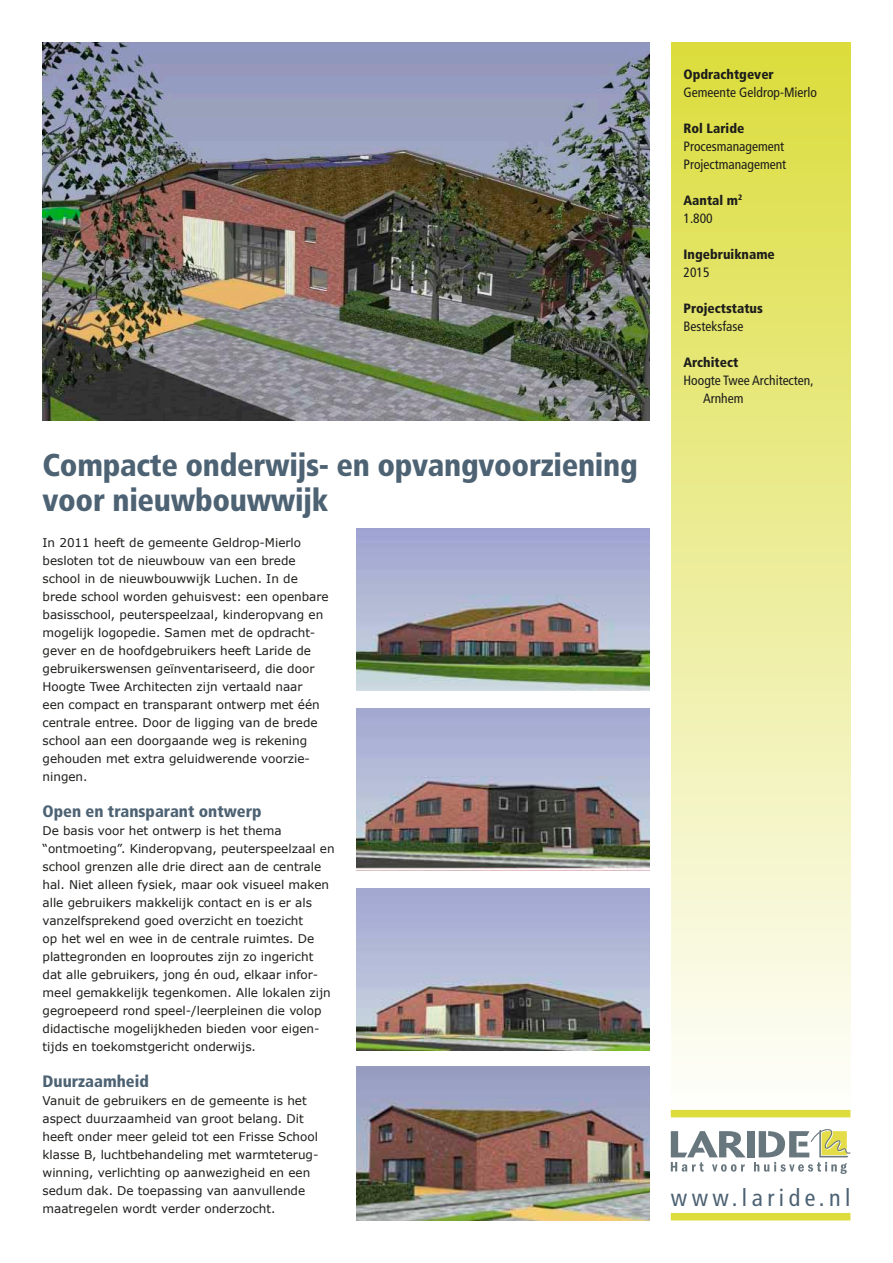
<style>
.page{position:relative;width:893px;height:1263px;background:#fff}
.page>*{position:absolute;margin:0;border:0;box-sizing:border-box;transform-origin:0 0}
.t1{font:900 condensed 31.5px/34.5px "Frutiger";letter-spacing:-.01em;color:#4d6273}
.t2{font:condensed 24px "Frutiger";letter-spacing:.185em;color:#4d6273}
.t3{font:900 condensed 16.5px "Frutiger";color:#4d6273}
.t4{font:condensed 13.5px/18px "Frutiger";color:#1d1d1b}
.t5{font:900 condensed 13.5px/18px "Frutiger";color:#1d1d1b}
.t6{font:12px/18px "Verdana";color:#1d1d1b}
.s1{font-weight:400}
</style>
<div class="page">
<div style="left:671px;top:43px;width:179px;height:1071px;background:linear-gradient(to bottom,#dcdd3c,#fefefd)"></div>
<div style="left:747px;top:1131px;width:7px;height:26px;background:#68767e"></div>
<svg style="left:671px;top:1131px;width:75px;height:40px"></svg>
<svg style="left:754px;top:1129px;width:96px;height:45px"></svg>
<div style="left:671px;top:1110px;width:179px;height:7px;background:#dcdd3c"></div>
<div style="left:671px;top:1213px;width:179px;height:7px;background:#dcdd3c"></div>
<img style="left:43px;top:43px;width:606px;height:378px">
<img style="left:357px;top:1066px;width:292px;height:154px">
<img style="left:357px;top:889px;width:292px;height:162px">
<img style="left:357px;top:709px;width:292px;height:162px">
<img style="left:357px;top:529px;width:292px;height:162px">
<h1 class="t1" style="left:43px;top:448px;width:597px">Compacte onderwijs- en opvangvoorziening voor nieuwbouwwijk</h1>
<p class="t6" style="left:43px;top:533px;width:288px">In 2011 heeft de gemeente Geldrop-Mierlo besloten tot de nieuwbouw van een brede school in de nieuwbouwwijk Luchen. In de brede school worden gehuisvest: een openbare basisschool, peuterspeelzaal, kinderopvang en mogelijk logopedie. Samen met de opdracht&shy;gever en de hoofdgebruikers heeft Laride de gebruikerswensen geïnventariseerd, die door Hoogte Twee Architecten zijn vertaald naar<br>een compact en transparant ontwerp met één centrale entree. Door de ligging van de brede school aan een doorgaande weg is rekening gehouden met extra geluidwerende voorzie&shy;ningen.</p>
<h3 class="t3" style="left:43px;top:801px;width:221px">Open en transparant ontwerp</h3>
<p class="t6" style="left:43px;top:821px;width:294px">De basis voor het ontwerp is het thema “ontmoeting”. Kinderopvang, peuterspeelzaal en school grenzen alle drie direct aan de centrale hal. Niet alleen fysiek, maar ook visueel maken alle gebruikers makkelijk contact en is er als vanzelfsprekend goed overzicht en toezicht<br>op het wel en wee in de centrale ruimtes. De plattegronden en looproutes zijn zo ingericht dat alle gebruikers, jong én oud, elkaar infor&shy;meel gemakkelijk tegenkomen. Alle lokalen zijn gegroepeerd rond speel-/leerpleinen die volop didactische mogelijkheden bieden voor eigen&shy;tijds en toekomstgericht onderwijs.</p>
<h3 class="t3" style="left:43px;top:1071px;width:108px">Duurzaamheid</h3>
<p class="t6" style="left:43px;top:1091px;width:278px">Vanuit de gebruikers en de gemeente is het aspect duurzaamheid van groot belang. Dit heeft onder meer geleid tot een Frisse School klasse B, luchtbehandeling met warmteterug&shy;winning, verlichting op aanwezigheid en een sedum dak. De toepassing van aanvullende maatregelen wordt verder onderzocht.</p>
<p class="t5" style="left:684px;top:65px;width:92px">Opdrachtgever</p>
<p class="t4" style="left:684px;top:83px;width:135px">Gemeente Geldrop-Mierlo</p>
<p class="t5" style="left:684px;top:119px;width:62px">Rol Laride</p>
<p class="t4" style="left:684px;top:137px;width:104px">Procesmanagement<br>Projectmanagement</p>
<p class="t5" style="left:684px;top:191px;width:60px">Aantal m<sup>2<br></sup><span class="s1">1.800</span></p>
<p class="t5" style="left:684px;top:245px;width:93px">Ingebruikname</p>
<p class="t4" style="left:684px;top:263px;width:27px">2015</p>
<p class="t5" style="left:684px;top:299px;width:81px">Projectstatus</p>
<p class="t4" style="left:684px;top:317px;width:61px">Besteksfase</p>
<p class="t5" style="left:684px;top:353px;width:56px">Architect</p>
<p class="t4" style="left:703px;top:371px;width:112px;text-indent:-19px">Hoogte Twee Architecten,<br>Arnhem</p>
<h2 class="t2" style="left:671px;top:1183px;width:181px">www.laride.nl</h2>
</div>
